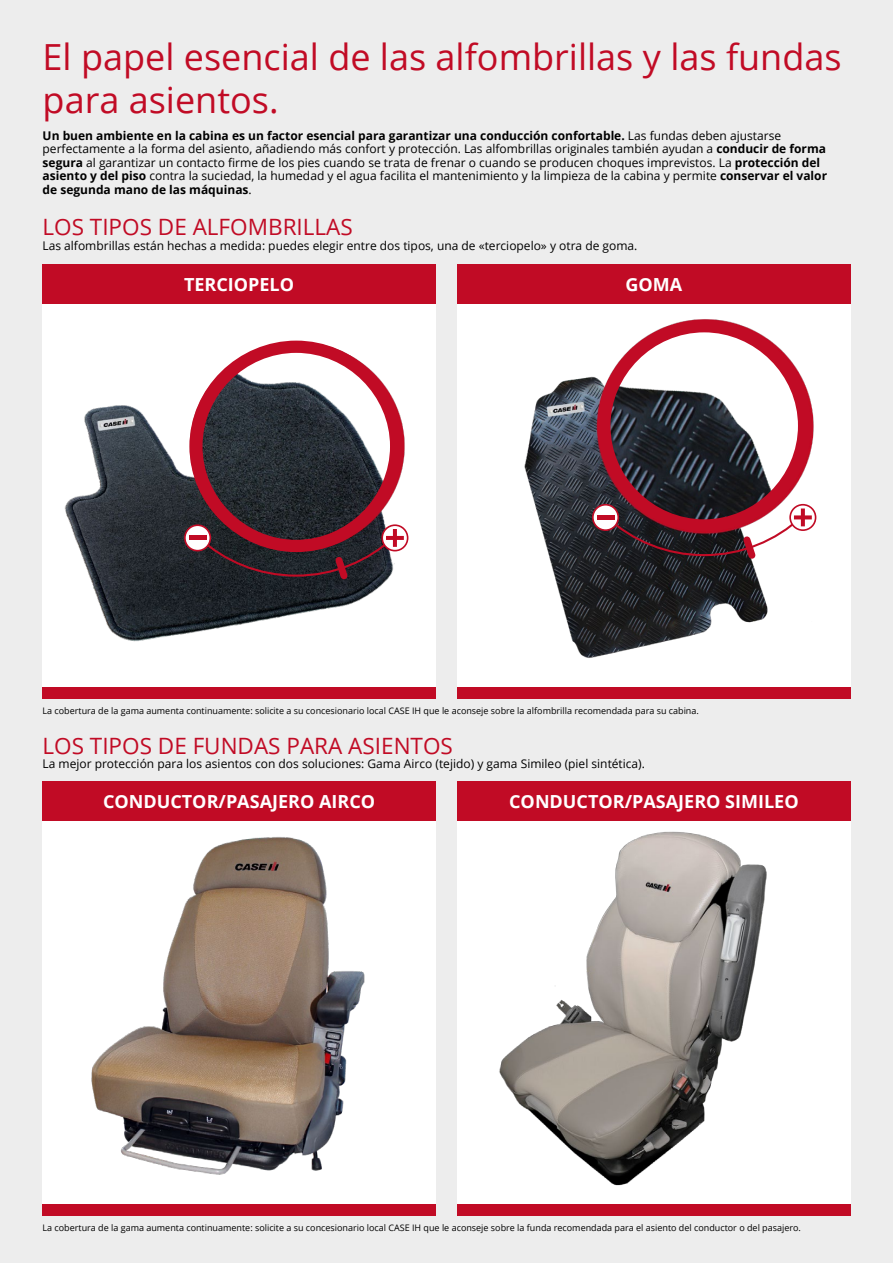
<style>
.page{position:relative;width:893px;height:1263px;background:#ededed}
.page>*{position:absolute;margin:0;border:0;box-sizing:border-box;transform-origin:0 0}
.t1{font:36px/43.2px "Open Sans";color:#c10b25}
.t2{font:22.5px "Open Sans";color:#c10b25}
.t3{font:700 18px "Open Sans";color:#fff}
.t4{font:12px/13.5px "Open Sans";color:#000}
.t5{font:9px "Open Sans";color:#000}
.s1{font-weight:700}
</style>
<div class="page">
<div style="left:43px;top:304px;width:393px;height:395px;background:#fff"></div>
<img style="left:64px;top:340px;width:345px;height:302px">
<div style="left:43px;top:264px;width:393px;height:40px;background:#c10b25"></div>
<div style="left:43px;top:687px;width:393px;height:12px;background:#c10b25"></div>
<svg style="left:189px;top:341px;width:214px;height:211px"></svg>
<svg style="left:382px;top:525px;width:26px;height:26px"></svg>
<div style="left:381px;top:524px;width:27px;height:27px;border:2px solid #c10b25;border-radius:50%"></div>
<svg style="left:185px;top:525px;width:25px;height:26px"></svg>
<div style="left:184px;top:524px;width:27px;height:27px;border:2px solid #c10b25;border-radius:50%"></div>
<hr style="left:189px;top:536px;width:18px;height:4px;background:#c10b25">
<svg style="left:196px;top:529px;width:208px;height:55px;background:#503039"></svg>
<div style="left:457px;top:304px;width:393px;height:395px;background:#fff"></div>
<img style="left:524px;top:319px;width:293px;height:339px">
<div style="left:457px;top:264px;width:393px;height:40px;background:#c10b25"></div>
<div style="left:457px;top:687px;width:393px;height:12px;background:#c10b25"></div>
<svg style="left:597px;top:320px;width:214px;height:212px"></svg>
<svg style="left:790px;top:505px;width:26px;height:25px"></svg>
<div style="left:789px;top:504px;width:27px;height:27px;border:2px solid #c10b25;border-radius:50%"></div>
<svg style="left:593px;top:505px;width:25px;height:25px"></svg>
<div style="left:592px;top:504px;width:27px;height:27px;border:2px solid #c10b25;border-radius:50%"></div>
<hr style="left:597px;top:515px;width:17px;height:4px;background:#c10b25">
<svg style="left:604px;top:508px;width:208px;height:56px"></svg>
<div style="left:43px;top:821px;width:393px;height:395px;background:#fff"></div>
<img style="left:91px;top:837px;width:274px;height:338px">
<div style="left:43px;top:782px;width:393px;height:39px;background:#c10b25"></div>
<div style="left:43px;top:1204px;width:393px;height:12px;background:#c10b25"></div>
<div style="left:457px;top:821px;width:393px;height:395px;background:#fff"></div>
<img style="left:499px;top:831px;width:268px;height:355px">
<div style="left:457px;top:782px;width:393px;height:39px;background:#c10b25"></div>
<div style="left:457px;top:1204px;width:393px;height:12px;background:#c10b25"></div>
<p class="t1" style="left:43px;top:34px;width:800px">El papel esencial de las alfombrillas y las fundas para asientos.</p>
<p class="t4" style="left:43px;top:128px;width:786px"><span class="s1">Un buen ambiente en la cabina es un factor esencial para garantizar una conducción confortable.</span> Las fundas deben ajustarse perfectamente a la forma del asiento, añadiendo más confort y protección. Las alfombrillas originales también ayudan a <span class="s1">conducir de forma segura</span> al garantizar un contacto firme de los pies cuando se trata de frenar o cuando se producen choques imprevistos. La <span class="s1">protección del asiento y del piso</span> contra la suciedad, la humedad y el agua facilita el mantenimiento y la limpieza de la cabina y permite <span class="s1">conservar el valor de segunda mano de las máquinas</span>.</p>
<p class="t2" style="left:43px;top:212px;width:312px">LOS TIPOS DE ALFOMBRILLAS</p>
<p class="t4" style="left:43px;top:238px;width:596px">Las alfombrillas están hechas a medida: puedes elegir entre dos tipos, una de «terciopelo» y otra de goma.</p>
<p class="t3" style="left:184px;top:272px;width:112px">TERCIOPELO</p>
<p class="t3" style="left:625px;top:272px;width:58px">GOMA</p>
<p class="t5" style="left:43px;top:705px;width:658px">La cobertura de la gama aumenta continuamente: solicite a su concesionario local CASE IH que le aconseje sobre la alfombrilla recomendada para su cabina.</p>
<p class="t2" style="left:43px;top:730px;width:412px">LOS TIPOS DE FUNDAS PARA ASIENTOS</p>
<p class="t4" style="left:43px;top:757px;width:604px">La mejor protección para los asientos con dos soluciones: Gama Airco (tejido) y gama Simileo (piel sintética).</p>
<p class="t3" style="left:103px;top:789px;width:274px">CONDUCTOR/PASAJERO AIRCO</p>
<p class="t3" style="left:509px;top:789px;width:291px">CONDUCTOR/PASAJERO SIMILEO</p>
<p class="t5" style="left:43px;top:1221px;width:760px">La cobertura de la gama aumenta continuamente: solicite a su concesionario local CASE IH que le aconseje sobre la funda recomendada para el asiento del conductor o del pasajero.</p>
</div>
